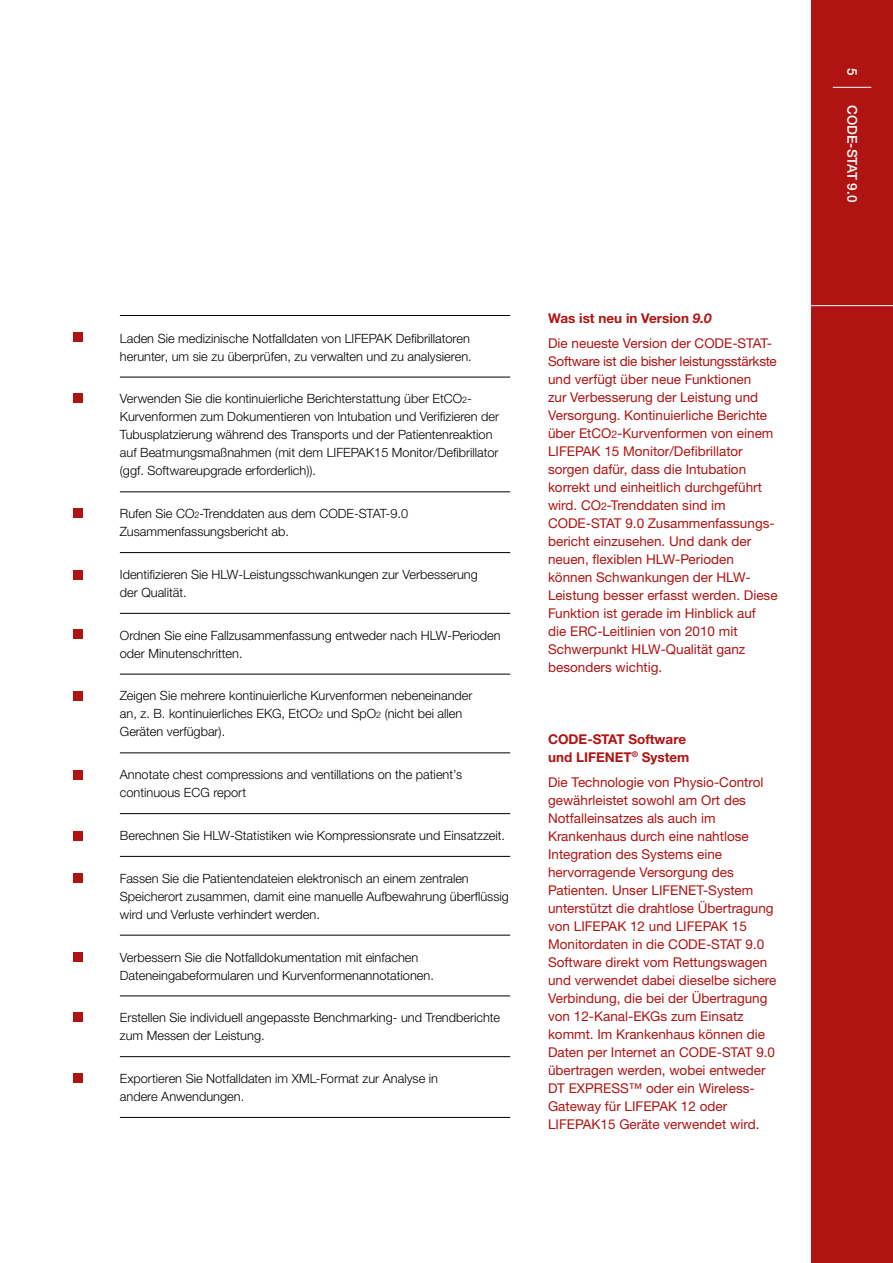
<style>
.page{position:relative;width:893px;height:1263px;background:#fff}
.page>*{position:absolute;margin:0;border:0;box-sizing:border-box;transform-origin:0 0}
.t1{font:13.5px/18px "Helvetica Neue LTW1 G";color:#af1413}
.t2{font:700 13.5px/18px "Helvetica Neue LTW1 G";color:#af1413}
.t3{font:500 13.5px "Helvetica Neue LTW1 G";color:#fff}
.t4{font:500 13.5px "Helvetica Neue LT Std";color:#fff}
.t5{font:300 12.75px/18px "Helvetica Neue LTW1 G";color:#000}
.s1{font-size:9px}
.s2{font-weight:700}
.s3{font-weight:700;font-style:italic}
.s4{font-size:10.5px}
</style>
<div class="page">
<hr style="left:120px;top:315px;width:390px;height:1px;background:#000">
<hr style="left:120px;top:377px;width:390px;height:1px;background:#000">
<hr style="left:120px;top:492px;width:390px;height:1px;background:#000">
<hr style="left:120px;top:552px;width:390px;height:1px;background:#000">
<hr style="left:120px;top:613px;width:390px;height:1px;background:#000">
<hr style="left:120px;top:674px;width:390px;height:1px;background:#000">
<hr style="left:120px;top:753px;width:390px;height:1px;background:#000">
<hr style="left:120px;top:813px;width:390px;height:1px;background:#000">
<hr style="left:120px;top:856px;width:390px;height:1px;background:#000">
<hr style="left:120px;top:935px;width:390px;height:1px;background:#000">
<hr style="left:120px;top:996px;width:390px;height:1px;background:#000">
<hr style="left:120px;top:1056px;width:390px;height:1px;background:#000">
<hr style="left:120px;top:1117px;width:390px;height:1px;background:#000">
<div style="left:73px;top:333px;width:10px;height:9px;background:#af1413"></div>
<div style="left:73px;top:394px;width:10px;height:9px;background:#af1413"></div>
<div style="left:73px;top:509px;width:10px;height:9px;background:#af1413"></div>
<div style="left:73px;top:570px;width:10px;height:9px;background:#af1413"></div>
<div style="left:73px;top:629px;width:10px;height:10px;background:#af1413"></div>
<div style="left:73px;top:691px;width:10px;height:9px;background:#af1413"></div>
<div style="left:73px;top:873px;width:10px;height:10px;background:#af1413"></div>
<div style="left:73px;top:770px;width:10px;height:9px;background:#af1413"></div>
<div style="left:73px;top:831px;width:10px;height:9px;background:#af1413"></div>
<div style="left:73px;top:952px;width:10px;height:10px;background:#af1413"></div>
<div style="left:73px;top:1012px;width:10px;height:9px;background:#af1413"></div>
<div style="left:73px;top:1074px;width:10px;height:9px;background:#af1413"></div>
<div style="left:812px;top:0;width:81px;height:1263px;background:#af1413"></div>
<hr style="left:833px;top:87px;width:38px;height:1px;background:#fff">
<hr style="left:803px;top:305px;width:90px;height:1px;background:#fff">
<p class="t5" style="left:120px;top:329px;width:353px">Laden Sie medizinische Notfalldaten von LIFEPAK Defibrillatoren herunter, um sie zu überprüfen, zu verwalten und zu analysieren.</p>
<p class="t5" style="left:120px;top:390px;width:381px">Verwenden Sie die kontinuierliche Berichterstattung über EtCO<span class="s1">2</span>- Kurvenformen zum Dokumentieren von Intubation und Verifizieren der Tubusplatzierung während des Transports und der Patientenreaktion auf Beatmungsmaßnahmen (mit dem LIFEPAK15 Monitor/Defibrillator (ggf. Softwareupgrade erforderlich)).</p>
<p class="t5" style="left:120px;top:505px;width:290px">Rufen Sie CO<span class="s1">2</span>-Trenddaten aus dem CODE-STAT-9.0<br>Zusammenfassungsbericht ab.</p>
<p class="t5" style="left:120px;top:565px;width:359px">Identifizieren Sie HLW-Leistungsschwankungen zur Verbesserung der Qualität.</p>
<p class="t5" style="left:120px;top:626px;width:382px">Ordnen Sie eine Fallzusammenfassung entweder nach HLW-Perioden oder Minutenschritten.</p>
<p class="t5" style="left:120px;top:687px;width:354px">Zeigen Sie mehrere kontinuierliche Kurvenformen nebeneinander an, z. B. kontinuierliches EKG, EtCO<span class="s1">2</span> und SpO<span class="s1">2</span> (nicht bei allen<br>Geräten verfügbar).</p>
<p class="t5" style="left:120px;top:766px;width:344px">Annotate chest compressions and ventillations on the patient’s continuous ECG report</p>
<p class="t5" style="left:120px;top:826px;width:387px">Berechnen Sie HLW-Statistiken wie Kompressionsrate und Einsatzzeit.</p>
<p class="t5" style="left:120px;top:869px;width:391px">Fassen Sie die Patientendateien elektronisch an einem zentralen<br>Speicherort zusammen, damit eine manuelle Aufbewahrung überflüssig wird und Verluste verhindert werden.</p>
<p class="t5" style="left:120px;top:948px;width:315px">Verbessern Sie die Notfalldokumentation mit einfachen<br>Dateneingabeformularen und Kurvenformenannotationen.</p>
<p class="t5" style="left:120px;top:1009px;width:382px">Erstellen Sie individuell angepasste Benchmarking- und Trendberichte zum Messen der Leistung.</p>
<p class="t5" style="left:120px;top:1069px;width:320px">Exportieren Sie Notfalldaten im XML-Format zur Analyse in andere Anwendungen.</p>
<p class="t1" style="left:548px;top:306px;width:226px;line-height:24.8px"><span class="s2">Was ist neu in Version</span> <span class="s3">9.0<br></span>Die neueste Version der CODE-STAT-</p>
<p class="t1" style="left:548px;top:352px;width:231px">Software ist die bisher leistungsstärkste und verfügt über neue Funktionen<br>zur Verbesserung der Leistung und Versorgung. Kontinuierliche Berichte über EtCO<span class="s4">2</span>-Kurvenformen von einem LIFEPAK 15 Monitor/Defibrillator sorgen dafür, dass die Intubation korrekt und einheitlich durchgeführt wird. CO<span class="s4">2</span>-Trenddaten sind im CODE-STAT 9.0 Zusammenfassungs&shy;bericht einzusehen. Und dank der neuen, flexiblen HLW-Perioden können Schwankungen der HLW-Leistung besser erfasst werden. Diese Funktion ist gerade im Hinblick auf<br>die ERC-Leitlinien von 2010 mit Schwerpunkt HLW-Qualität ganz besonders wichtig.</p>
<p class="t2" style="left:548px;top:730px;width:143px">CODE-STAT Software und LIFENET<sup>®</sup> System</p>
<p class="t1" style="left:548px;top:773px;width:230px">Die Technologie von Physio-Control gewährleistet sowohl am Ort des Notfalleinsatzes als auch im Krankenhaus durch eine nahtlose Integration des Systems eine hervorragende Versorgung des Patienten. Unser LIFENET-System unterstützt die drahtlose Übertragung von LIFEPAK 12 und LIFEPAK 15<br>Monitordaten in die CODE-STAT 9.0<br>Software direkt vom Rettungswagen und verwendet dabei dieselbe sichere Verbindung, die bei der Übertragung von 12-Kanal-EKGs zum Einsatz kommt. Im Krankenhaus können die Daten per Internet an CODE-STAT 9.0 übertragen werden, wobei entweder DT EXPRESS™ oder ein Wireless-Gateway für LIFEPAK 12 oder LIFEPAK15 Geräte verwendet wird.</p>
<p class="t4" style="left:860px;top:67px;width:9px;rotate:90deg">5</p>
<p class="t3" style="left:860px;top:105px;width:98px;rotate:90deg">CODE-STAT 9.0</p>
</div>
